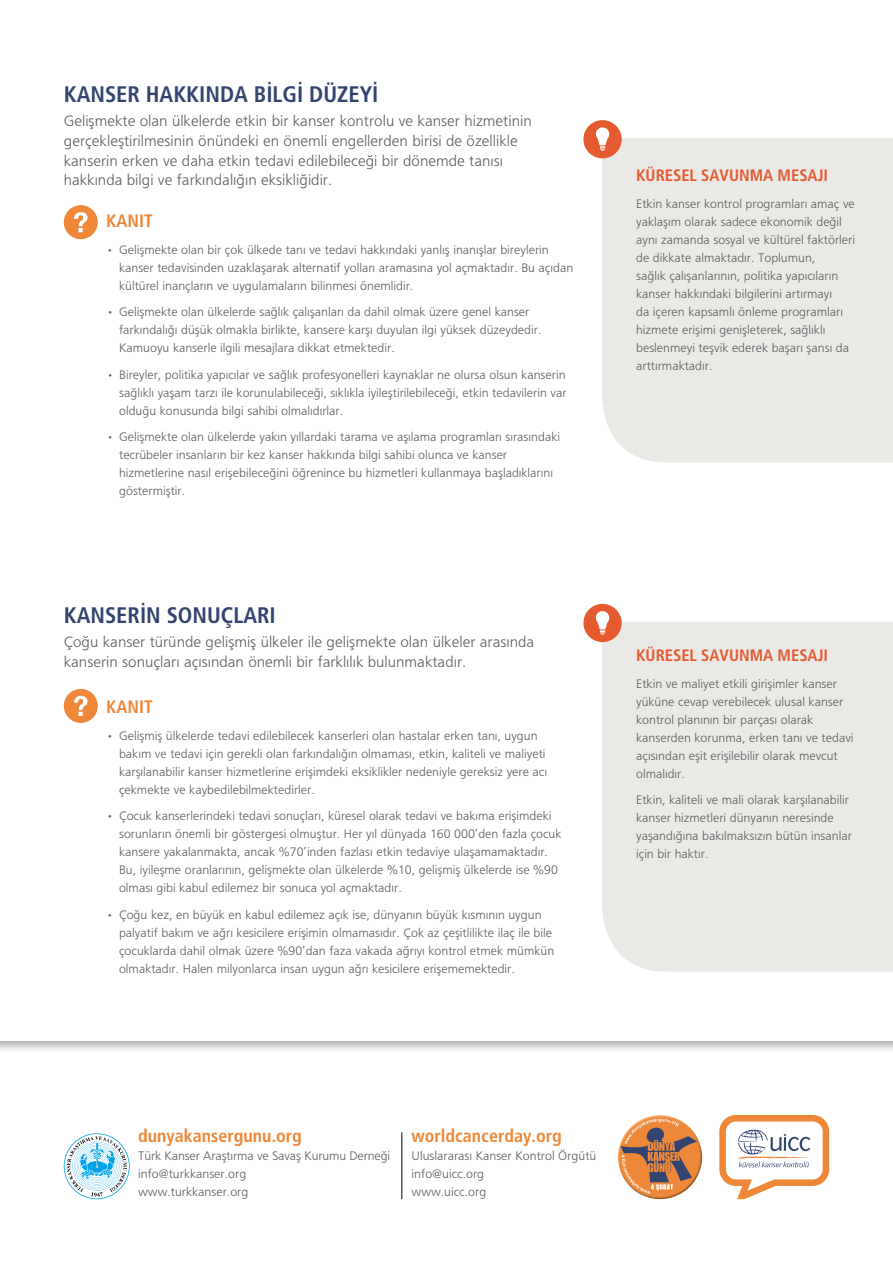
<style>
.page{position:relative;width:893px;height:1263px;background:#fff}
.page>*{position:absolute;margin:0;border:0;box-sizing:border-box;transform-origin:0 0}
.t1{font:700 22.5px "Frutiger";color:#334471}
.t2{font:700 18px "Frutiger";color:#ee8737}
.t3{font:300 16.5px/19.8px "Frutiger";color:#5e5e5f}
.t4{font:700 16.5px "Frutiger";color:#e55a2f}
.t5{font:300 13.5px/18px "Frutiger";color:#5e5e5f}
</style>
<div class="page">
<div style="left:602px;top:138px;width:291px;height:324px;background:#eae9e6"></div>
<div style="left:602px;top:622px;width:291px;height:350px;background:#eae9e6"></div>
<div style="left:583px;top:120px;width:39px;height:38px;background:#e55a2f;border-radius:50%"></div>
<svg style="left:596px;top:127px;width:14px;height:25px"></svg>
<div style="left:583px;top:604px;width:39px;height:38px;background:#e55a2f;border-radius:50%"></div>
<svg style="left:596px;top:611px;width:14px;height:24px"></svg>
<div style="left:64px;top:205px;width:34px;height:34px;background:#ee8737;border-radius:50%"></div>
<svg style="left:74px;top:212px;width:14px;height:20px"></svg>
<div style="left:64px;top:689px;width:34px;height:34px;background:#ee8737;border-radius:50%"></div>
<svg style="left:74px;top:696px;width:14px;height:20px"></svg>
<img style="left:618px;top:1115px;width:84px;height:84px;border-radius:42px">
<svg style="left:620px;top:1119px;width:77px;height:75px;background:#c88a61"></svg>
<svg style="left:719px;top:1115px;width:110px;height:84px"></svg>
<svg style="left:64px;top:1133px;width:66px;height:66px"></svg>
<hr style="left:402px;top:1132px;width:1px;height:67px;background:#000">
<h1 class="t1" style="left:64px;top:81px;width:316px">KANSER HAKKINDA BİLGİ DÜZEYİ</h1>
<p class="t3" style="left:64px;top:111px;width:469px">Gelişmekte olan ülkelerde etkin bir kanser kontrolu ve kanser hizmetinin gerçekleştirilmesinin önündeki en önemli engellerden birisi de özellikle kanserin erken ve daha etkin tedavi edilebileceği bir dönemde tanısı hakkında bilgi ve farkındalığın eksikliğidir.</p>
<h2 class="t2" style="left:106px;top:210px;width:48px">KANIT</h2>
<p class="t5" style="left:119px;top:240px;width:456px;text-indent:-13px">• Gelişmekte olan bir çok ülkede tanı ve tedavi hakkındaki yanlış inanışlar bireylerin kanser tedavisinden uzaklaşarak alternatif yolları aramasına yol açmaktadır. Bu açıdan kültürel inançların ve uygulamaların bilinmesi önemlidir.</p>
<p class="t5" style="left:119px;top:303px;width:424px;text-indent:-13px">• Gelişmekte olan ülkelerde sağlık çalışanları da dahil olmak üzere genel kanser farkındalığı düşük olmakla birlikte, kansere karşı duyulan ilgi yüksek düzeydedir.<br>Kamuoyu kanserle ilgili mesajlara dikkat etmektedir.</p>
<p class="t5" style="left:119px;top:365px;width:449px;text-align:justify;text-indent:-13px">• Bireyler, politika yapıcılar ve sağlık profesyonelleri kaynaklar ne olursa olsun kanserin sağlıklı yaşam tarzı ile korunulabileceği, sıklıkla iyileştirilebileceği, etkin tedavilerin var olduğu konusunda bilgi sahibi olmalıdırlar.</p>
<p class="t5" style="left:119px;top:428px;width:442px;text-indent:-13px">• Gelişmekte olan ülkelerde yakın yıllardaki tarama ve aşılama programları sırasındaki tecrübeler insanların bir kez kanser hakkında bilgi sahibi olunca ve kanser hizmetlerine nasıl erişebileceğini öğrenince bu hizmetleri kullanmaya başladıklarını göstermiştir.</p>
<h1 class="t1" style="left:64px;top:602px;width:214px">KANSERİN SONUÇLARI</h1>
<p class="t3" style="left:64px;top:632px;width:472px">Çoğu kanser türünde gelişmiş ülkeler ile gelişmekte olan ülkeler arasında kanserin sonuçları açısından önemli bir farklılık bulunmaktadır.</p>
<h2 class="t2" style="left:106px;top:696px;width:48px">KANIT</h2>
<p class="t5" style="left:119px;top:726px;width:430px;text-indent:-13px">• Gelişmiş ülkelerde tedavi edilebilecek kanserleri olan hastalar erken tanı, uygun bakım ve tedavi için gerekli olan farkındalığın olmaması, etkin, kaliteli ve maliyeti karşılanabilir kanser hizmetlerine erişimdeki eksiklikler nedeniyle gereksiz yere acı çekmekte ve kaybedilebilmektedirler.</p>
<p class="t5" style="left:119px;top:807px;width:444px;text-indent:-13px">• Çocuk kanserlerindeki tedavi sonuçları, küresel olarak tedavi ve bakıma erişimdeki sorunların önemli bir göstergesi olmuştur. Her yıl dünyada 160 000’den fazla çocuk kansere yakalanmakta, ancak %70’inden fazlası etkin tedaviye ulaşamamaktadır.<br>Bu, iyileşme oranlarının, gelişmekte olan ülkelerde %10, gelişmiş ülkelerde ise %90 olması gibi kabul edilemez bir sonuca yol açmaktadır.</p>
<p class="t5" style="left:119px;top:905px;width:437px;text-indent:-13px">• Çoğu kez, en büyük en kabul edilemez açık ise, dünyanın büyük kısmının uygun palyatif bakım ve ağrı kesicilere erişimin olmamasıdır. Çok az çeşitlilikte ilaç ile bile çocuklarda dahil olmak üzere %90’dan faza vakada ağrıyı kontrol etmek mümkün olmaktadır. Halen milyonlarca insan uygun ağrı kesicilere erişememektedir.</p>
<p class="t4" style="left:636px;top:166px;width:193px">KÜRESEL SAVUNMA MESAJI</p>
<p class="t5" style="left:636px;top:195px;width:220px">Etkin kanser kontrol programları amaç ve yaklaşım olarak sadece ekonomik değil aynı zamanda sosyal ve kültürel faktörleri de dikkate almaktadır. Toplumun,<br>sağlık çalışanlarının, politika yapıcıların kanser hakkındaki bilgilerini artırmayı<br>da içeren kapsamlı önleme programları hizmete erişimi genişleterek, sağlıklı beslenmeyi teşvik ederek başarı şansı da arttırmaktadır.</p>
<p class="t4" style="left:636px;top:646px;width:193px">KÜRESEL SAVUNMA MESAJI</p>
<p class="t5" style="left:636px;top:674px;width:219px">Etkin ve maliyet etkili girişimler kanser yüküne cevap verebilecek ulusal kanser kontrol planının bir parçası olarak kanserden korunma, erken tanı ve tedavi açısından eşit erişilebilir olarak mevcut olmalıdır.</p>
<p class="t5" style="left:636px;top:791px;width:217px">Etkin, kaliteli ve mali olarak karşılanabilir kanser hizmetleri dünyanın neresinde yaşandığına bakılmaksızın bütün insanlar için bir haktır.</p>
<h2 class="t2" style="left:138px;top:1125px;width:165px">dunyakansergunu.org</h2>
<p class="t5" style="left:138px;top:1147px;width:254px">Türk Kanser Araştırma ve Savaş Kurumu Derneği info@turkkanser.org<br>www.turkkanser.org</p>
<h2 class="t2" style="left:412px;top:1125px;width:152px">worldcancerday.org</h2>
<p class="t5" style="left:412px;top:1147px;width:186px">Uluslararası Kanser Kontrol Örgütü info@uicc.org<br>www.uicc.org</p>
</div>
